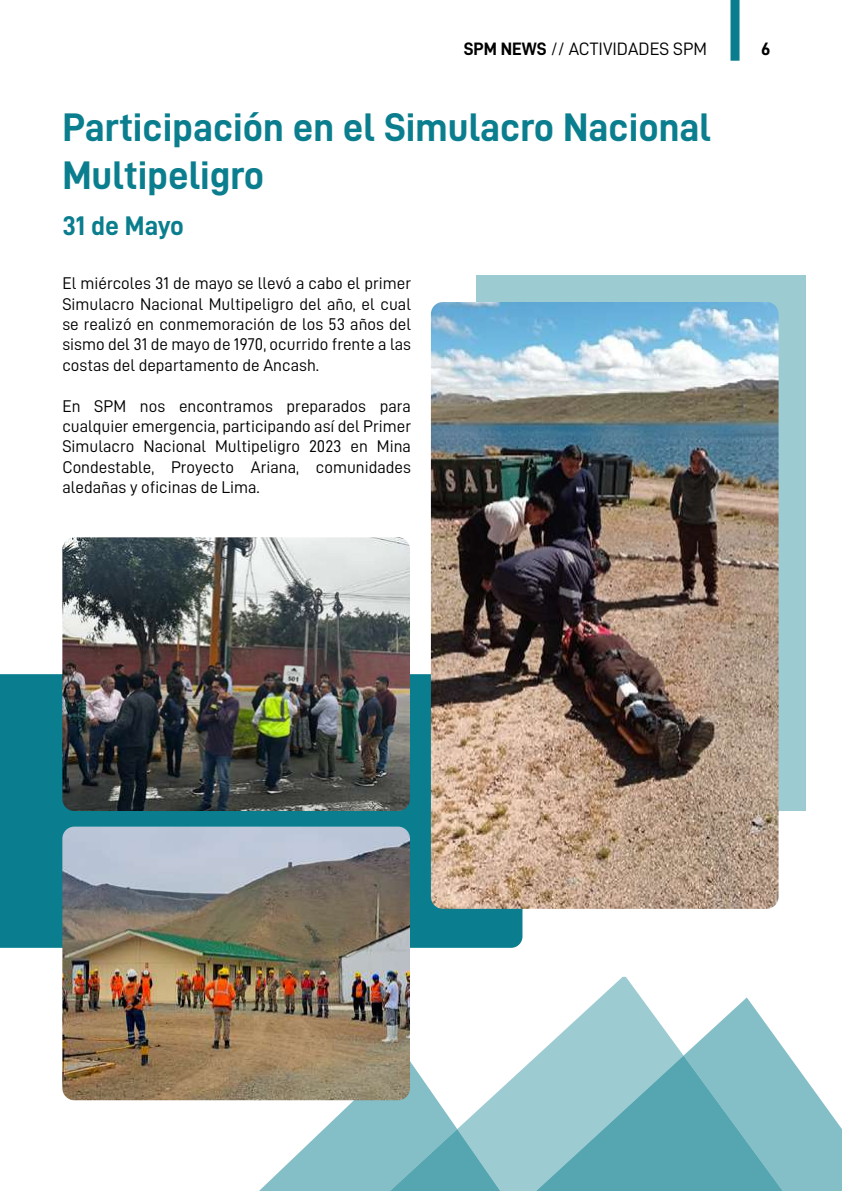
<style>
.page{position:relative;width:842px;height:1191px;background:#fff}
.page>*{position:absolute;margin:0;border:0;box-sizing:border-box;transform-origin:0 0}
.t1{font:40px/48px "D DIN Bold";color:#0a7e8e}
.t2{font:27px "D DIN Bold";color:#0a7e8e}
.t3{font:18px "D DIN";color:#000}
.t4{font:18px "D DIN Bold";color:#000}
.t5{font:17px/20.4px "D DIN";color:#000;text-align:justify}
.s1{font-family:"D DIN Bold"}
</style>
<div class="page">
<div style="left:730px;top:0;width:9px;height:61px;background:#0a7e8e"></div>
<div style="left:476px;top:275px;width:330px;height:536px;background:#9dcbd2"></div>
<div style="left:0;top:674px;width:522px;height:273px;background:#0a7e8e"></div>
<svg style="left:500px;top:976px;width:141px;height:215px"></svg>
<svg style="left:259px;top:1061px;width:241px;height:130px"></svg>
<svg style="left:536px;top:997px;width:306px;height:194px"></svg>
<img style="left:431px;top:302px;width:347px;height:607px">
<img style="left:62px;top:537px;width:348px;height:274px">
<img style="left:62px;top:826px;width:348px;height:274px">
<p class="t3" style="left:464px;top:39px;width:245px"><span class="s1">SPM NEWS</span> // ACTIVIDADES SPM</p>
<p class="t4" style="left:761px;top:39px;width:11px">6</p>
<h1 class="t1" style="left:62px;top:102px;width:650px">Participación en el Simulacro Nacional<br>Multipeligro</h1>
<h2 class="t2" style="left:62px;top:211px;width:123px">31 de Mayo</h2>
<p class="t5" style="left:62px;top:273px;width:350px">El miércoles 31 de mayo se llevó a cabo el primer Simulacro Nacional Multipeligro del año, el cual se realizó en conmemoración de los 53 años del sismo del 31 de mayo de 1970, ocurrido frente a las costas del departamento de Ancash.</p>
<p class="t5" style="left:62px;top:395px;width:350px">En SPM nos encontramos preparados para cualquier emergencia, participando así del Primer Simulacro Nacional Multipeligro 2023 en Mina Condestable, Proyecto Ariana, comunidades aledañas y oficinas de Lima.</p>
</div>
